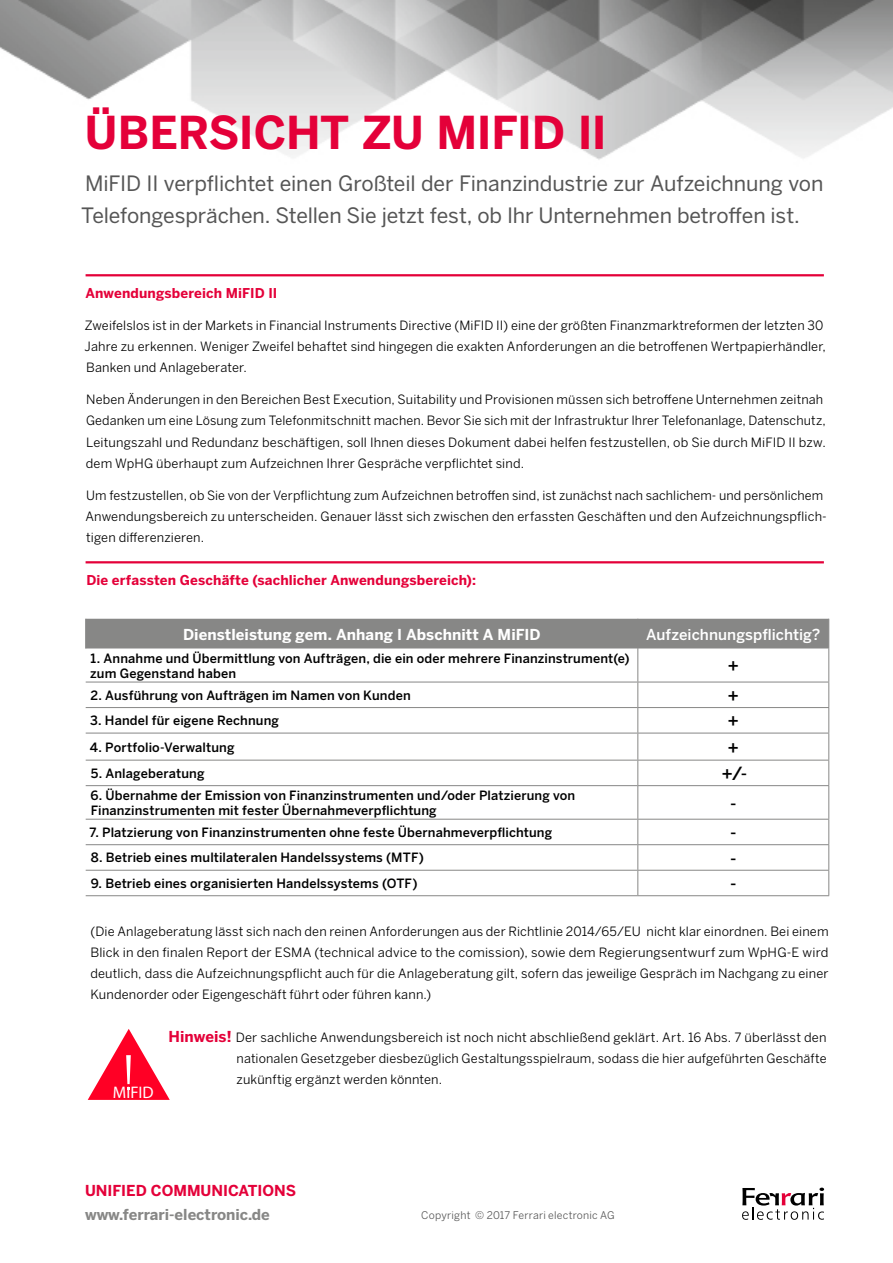
<style>
.page{position:relative;width:893px;height:1263px;background:#fff}
.page>*{position:absolute;margin:0;border:0;box-sizing:border-box;transform-origin:0 0}
.t1{font:700 45px "Benton Sans";letter-spacing:-.01em;color:#e40039}
.t2{font:21px/32px "Benton Sans";letter-spacing:-.005em;color:#565656}
.t3{font:500 18px "Benton Sans";color:#000}
.t4{font:16.8px "Myriad Pro";color:#fff}
.t5{font:700 15px "Benton Sans";letter-spacing:.005em;color:#fff}
.t6{font:700 15px "Benton Sans";color:#878786}
.t7{font:500 15px "Benton Sans";letter-spacing:.005em;color:#fff}
.t8{font:700 15px "Benton Sans";color:#e40039}
.t9{font:700 13.5px "Benton Sans";letter-spacing:.01em;color:#e40039}
.t10{font:12.75px/21.3px "Benton Sans";letter-spacing:.01em;color:#000}
.t11{font:500 12.75px/15px "Benton Sans";letter-spacing:.01em;color:#000}
.t12{font:10.5px "Benton Sans";letter-spacing:.02em;color:#565656}
.s1{font-weight:700;font-size:15px;color:#e40039}
</style>
<div class="page">
<img style="left:0;top:0;width:893px;height:160px">
<svg style="left:742px;top:1187px;width:82px;height:33px"></svg>
<hr style="left:86px;top:274px;width:738px;height:2px;background:#e40039">
<hr style="left:86px;top:561px;width:738px;height:2px;background:#e40039">
<div style="left:85px;top:619px;width:744px;height:29px;background:#878786"></div>
<hr style="left:828px;top:648px;width:1px;height:34px;background:#878786">
<svg style="left:828px;top:683px;width:1px;height:102px"></svg>
<hr style="left:828px;top:786px;width:1px;height:33px;background:#878786">
<svg style="left:828px;top:820px;width:1px;height:75px"></svg>
<hr style="left:86px;top:870px;width:552px;height:1px;background:#878786">
<hr style="left:638px;top:870px;width:191px;height:1px;background:#878786">
<hr style="left:86px;top:895px;width:552px;height:1px;background:#878786">
<hr style="left:638px;top:895px;width:191px;height:1px;background:#878786">
<hr style="left:86px;top:707px;width:552px;height:1px;background:#878786">
<hr style="left:638px;top:707px;width:191px;height:1px;background:#878786">
<hr style="left:86px;top:760px;width:552px;height:1px;background:#878786">
<hr style="left:638px;top:760px;width:191px;height:1px;background:#878786">
<hr style="left:86px;top:785px;width:552px;height:1px;background:#878786">
<hr style="left:638px;top:785px;width:191px;height:1px;background:#878786">
<hr style="left:86px;top:733px;width:552px;height:1px;background:#878786">
<hr style="left:638px;top:733px;width:191px;height:1px;background:#878786">
<hr style="left:86px;top:819px;width:552px;height:1px;background:#878786">
<hr style="left:638px;top:819px;width:191px;height:1px;background:#878786">
<hr style="left:86px;top:682px;width:552px;height:1px;background:#878786">
<hr style="left:638px;top:682px;width:191px;height:1px;background:#878786">
<hr style="left:86px;top:844px;width:552px;height:1px;background:#878786">
<hr style="left:638px;top:844px;width:191px;height:1px;background:#878786">
<hr style="left:637px;top:648px;width:1px;height:34px;background:#878786">
<svg style="left:637px;top:682px;width:1px;height:103px"></svg>
<hr style="left:637px;top:786px;width:1px;height:33px;background:#878786">
<svg style="left:637px;top:819px;width:1px;height:76px"></svg>
<svg style="left:88px;top:1029px;width:82px;height:71px"></svg>
<h1 class="t1" style="left:85px;top:106px;width:523px">ÜBERSICHT ZU MIFID II</h1>
<h2 class="t2" style="left:81px;top:167px;width:744px">MiFID II verpflichtet einen Großteil der Finanzindustrie zur Aufzeichnung von<br>Telefongesprächen. Stellen Sie jetzt fest, ob Ihr Unternehmen betroffen ist.</h2>
<p class="t9" style="left:85px;top:285px;width:193px">Anwendungsbereich MiFID II</p>
<p class="t10" style="left:85px;top:314px;width:743px">Zweifelslos ist in der Markets in Financial Instruments Directive (MiFID II) eine der größten Finanzmarktreformen der letzten 30<br>Jahre zu erkennen. Weniger Zweifel behaftet sind hingegen die exakten Anforderungen an die betroffenen Wertpapierhändler,<br>Banken und Anlageberater.</p>
<p class="t10" style="left:86px;top:389px;width:741px">Neben Änderungen in den Bereichen Best Execution, Suitability und Provisionen müssen sich betroffene Unternehmen zeitnah Gedanken um eine Lösung zum Telefonmitschnitt machen. Bevor Sie sich mit der Infrastruktur Ihrer Telefonanlage, Datenschutz, Leitungszahl und Redundanz beschäftigen, soll Ihnen dieses Dokument dabei helfen festzustellen, ob Sie durch MiFID II bzw. dem WpHG überhaupt zum Aufzeichnen Ihrer Gespräche verpflichtet sind.</p>
<p class="t10" style="left:85px;top:484px;width:743px">Um festzustellen, ob Sie von der Verpflichtung zum Aufzeichnen betroffen sind, ist zunächst nach sachlichem- und persönlichem<br>Anwendungsbereich zu unterscheiden. Genauer lässt sich zwischen den erfassten Geschäften und den Aufzeichnungspflich&shy;tigen differenzieren.</p>
<p class="t9" style="left:86px;top:572px;width:391px">Die erfassten Geschäfte (sachlicher Anwendungsbereich):</p>
<p class="t5" style="left:183px;top:625px;width:359px">Dienstleistung gem. Anhang I Abschnitt A MiFID</p>
<p class="t7" style="left:646px;top:625px;width:176px">Aufzeichnungspflichtig?</p>
<p class="t11" style="left:90px;top:650px;width:541px">1. Annahme und Übermittlung von Aufträgen, die ein oder mehrere Finanzinstrument(e) zum Gegenstand haben</p>
<h3 class="t3" style="left:727px;top:655px;width:13px">+</h3>
<p class="t11" style="left:90px;top:687px;width:322px">2. Ausführung von Aufträgen im Namen von Kunden</p>
<h3 class="t3" style="left:727px;top:685px;width:13px">+</h3>
<p class="t11" style="left:90px;top:713px;width:190px">3. Handel für eigene Rechnung</p>
<h3 class="t3" style="left:727px;top:710px;width:13px">+</h3>
<p class="t11" style="left:90px;top:739px;width:146px">4. Portfolio-Verwaltung</p>
<h3 class="t3" style="left:727px;top:736px;width:13px">+</h3>
<p class="t11" style="left:91px;top:766px;width:115px">5. Anlageberatung</p>
<h3 class="t3" style="left:721px;top:763px;width:27px">+/-</h3>
<p class="t11" style="left:91px;top:788px;width:486px">6. Übernahme der Emission von Finanzinstrumenten und/oder Platzierung von<br>Finanzinstrumenten mit fester Übernahmeverpflichtung</p>
<h3 class="t3" style="left:730px;top:792px;width:8px">-</h3>
<p class="t11" style="left:89px;top:825px;width:464px">7. Platzierung von Finanzinstrumenten ohne feste Übernahmeverpflichtung</p>
<h3 class="t3" style="left:730px;top:822px;width:8px">-</h3>
<p class="t11" style="left:91px;top:850px;width:335px">8. Betrieb eines multilateralen Handelssystems (MTF)</p>
<h3 class="t3" style="left:730px;top:847px;width:8px">-</h3>
<p class="t11" style="left:91px;top:876px;width:328px">9. Betrieb eines organisierten Handelssystems (OTF)</p>
<h3 class="t3" style="left:730px;top:873px;width:8px">-</h3>
<p class="t10" style="left:90px;top:920px;width:740px;text-align:justify">(Die Anlageberatung lässt sich nach den reinen Anforderungen aus der Richtlinie 2014/65/EU nicht klar einordnen. Bei einem Blick in den finalen Report der ESMA (technical advice to the comission), sowie dem Regierungsentwurf zum WpHG-E wird deutlich, dass die Aufzeichnungspflicht auch für die Anlageberatung gilt, sofern das jeweilige Gespräch im Nachgang zu einer Kundenorder oder Eigengeschäft führt oder führen kann.)</p>
<p class="t10" style="left:237px;top:1026px;width:592px;text-align:justify;text-indent:-68px"><span class="s1">◊Hinweis!</span> Der sachliche Anwendungsbereich ist noch nicht abschließend geklärt. Art. 16 Abs. 7 überlässt den nationalen Gesetzgeber diesbezüglich Gestaltungsspielraum, sodass die hier aufgeführten Geschäfte zukünftig ergänzt werden könnten.</p>
<h3 class="t4" style="left:113px;top:1082px;width:42px">MiFID</h3>
<p class="t8" style="left:85px;top:1182px;width:213px">UNIFIED COMMUNICATIONS</p>
<p class="t6" style="left:85px;top:1206px;width:186px">www.ferrari-electronic.de</p>
<p class="t12" style="left:421px;top:1209px;width:195px">Copyright © 2017 Ferrari electronic AG</p>
</div>
